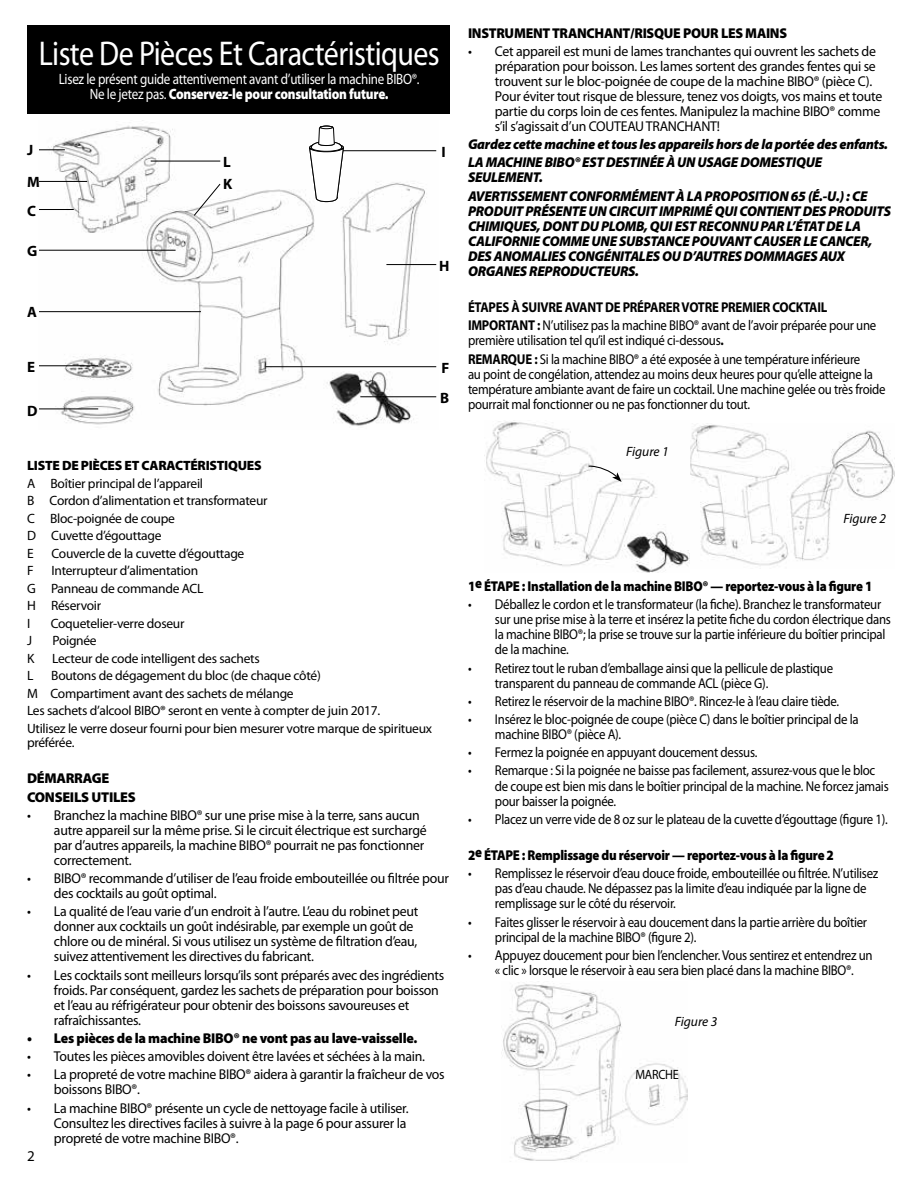
<style>
.page{position:relative;width:918px;height:1188px;background:#fff}
.page>*{position:absolute;margin:0;border:0;box-sizing:border-box;transform-origin:0 0}
.t1{font:34.5px "Myriad Pro";letter-spacing:-.02em;color:#fff;scale:.87 1}
.t2{font:15px/15px "Myriad Pro";letter-spacing:-.02em;color:#fff;text-align:center;scale:.87 1}
.t3{font:700 15px/21.3px "Myriad Pro";color:#000}
.t4{font:15px "Myriad Pro";color:#000}
.t5{font:14.25px/15px "Myriad Pro";letter-spacing:-.02em;color:#000;scale:.9 1}
.t6{font:14.25px/15px "Myriad Pro";letter-spacing:-.02em;color:#000}
.t7{font:italic 900 14.25px/15px "Myriad Pro";letter-spacing:-.02em;color:#000}
.t8{font:700 14.25px/18.3px "Myriad Pro";letter-spacing:-.02em;color:#000;scale:.9 1}
.t9{font:900 14.25px "Myriad Pro";letter-spacing:-.02em;color:#000;scale:.9 1}
.t10{font:900 14.25px/18.3px "Myriad Pro";letter-spacing:-.02em;color:#000}
.t11{font:13.5px/17.5px "Myriad Pro";letter-spacing:-.02em;color:#000}
.t12{font:900 13.5px "Myriad Pro";letter-spacing:-.02em;color:#000}
.t13{font:italic 13.5px "Myriad Pro";color:#000}
.t14{font:13.5px "Myriad Pro";letter-spacing:-.02em;color:#000;scale:.9 1}
.s1{font-weight:900}
.s2{font-weight:400}
.s3{font-weight:700}
</style>
<div class="page">
<img style="left:39px;top:125px;width:398px;height:301px">
<div style="left:27px;top:25px;width:423px;height:89px;background:#000"></div>
<hr style="left:386px;top:264px;width:50px;height:1px;background:#000">
<hr style="left:151px;top:161px;width:69px;height:1px;background:#000">
<hr style="left:332px;top:150px;width:104px;height:1px;background:#000">
<hr style="left:360px;top:396px;width:76px;height:1px;background:#000">
<hr style="left:266px;top:366px;width:170px;height:1px;background:#000">
<hr style="left:39px;top:181px;width:48px;height:1px;background:#000">
<hr style="left:39px;top:209px;width:35px;height:1px;background:#000">
<svg style="left:39px;top:149px;width:26px;height:1px"></svg>
<svg style="left:193px;top:183px;width:28px;height:34px"></svg>
<hr style="left:39px;top:365px;width:59px;height:1px;background:#000">
<hr style="left:39px;top:311px;width:162px;height:1px;background:#000">
<hr style="left:39px;top:250px;width:137px;height:1px;background:#000">
<hr style="left:39px;top:408px;width:59px;height:1px;background:#000">
<svg style="left:309px;top:125px;width:35px;height:78px"></svg>
<img style="left:689px;top:425px;width:205px;height:141px">
<img style="left:486px;top:421px;width:203px;height:152px">
<svg style="left:588px;top:465px;width:34px;height:17px"></svg>
<img style="left:502px;top:984px;width:185px;height:177px">
<h1 class="t1" style="left:39px;top:34px;width:463px">Liste De Pièces Et Caractéristiques</h1>
<p class="t2" style="left:59px;top:72px;width:416px">Lisez le présent guide attentivement avant d’utiliser la machine BIBO®.<br>Ne le jetez pas. <span class="s1">Conservez-le pour consultation future.</span></p>
<p class="t3" style="left:27px;top:140px;width:8px">J</p>
<p class="t3" style="left:27px;top:172px;width:14px">M</p>
<p class="t3" style="left:27px;top:200px;width:10px">C</p>
<p class="t3" style="left:27px;top:240px;width:12px">G</p>
<p class="t3" style="left:27px;top:302px;width:11px">A</p>
<p class="t3" style="left:27px;top:357px;width:10px">E</p>
<p class="t3" style="left:27px;top:400px;width:12px">D</p>
<p class="t3" style="left:223px;top:152px;width:11px">L<br>K</p>
<p class="t12" style="left:27px;top:458px;width:236px">LISTE DE PIÈCES ET CARACTÉRISTIQUES</p>
<p class="t11" style="left:27px;top:475px;width:242px">A Boîtier principal de l’appareil<br>B Cordon d’alimentation et transformateur<br>C Bloc-poignée de coupe<br>D Cuvette d’égouttage<br>E</p>
<p class="t11" style="left:52px;top:545px;width:194px">Couvercle de la cuvette d’égouttage</p>
<p class="t11" style="left:27px;top:562px;width:178px;text-indent:24px">Interrupteur d’alimentation<br>G Panneau de commande ACL<br>H Réservoir<br>I</p>
<p class="t11" style="left:27px;top:562px;width:8px">F</p>
<p class="t11" style="left:51px;top:615px;width:135px">Coquetelier-verre doseur</p>
<p class="t3" style="left:442px;top:141px;width:6px">I</p>
<p class="t3" style="left:439px;top:255px;width:12px">H</p>
<p class="t3" style="left:442px;top:357px;width:9px">F</p>
<p class="t3" style="left:440px;top:388px;width:11px">B</p>
<p class="t11" style="left:27px;top:632px;width:6px">J</p>
<p class="t11" style="left:52px;top:632px;width:46px">Poignée</p>
<p class="t11" style="left:27px;top:650px;width:9px">K</p>
<p class="t11" style="left:52px;top:650px;width:209px">Lecteur de code intelligent des sachets</p>
<p class="t11" style="left:27px;top:667px;width:8px">L</p>
<p class="t11" style="left:27px;top:667px;width:407px;text-indent:24px">Boutons de dégagement du bloc (de chaque côté)<br>M Compartiment avant des sachets de mélange<br>Les sachets d’alcool BIBO® seront en vente à compter de juin 2017.<br>Utilisez le verre doseur fourni pour bien mesurer votre marque de spiritueux</p>
<p class="t11" style="left:27px;top:734px;width:49px">préférée.</p>
<p class="t10" style="left:27px;top:770px;width:110px">DÉMARRAGE<br>CONSEILS UTILES</p>
<p class="t6" style="left:54px;top:808px;width:374px;text-indent:-27px">• Branchez la machine BIBO® sur une prise mise à la terre, sans aucun autre appareil sur la même prise. Si le circuit électrique est surchargé par d’autres appareils, la machine BIBO® pourrait ne pas fonctionner correctement.</p>
<p class="t6" style="left:54px;top:871px;width:396px;text-indent:-27px">• BIBO® recommande d’utiliser de l’eau froide embouteillée ou filtrée pour des cocktails au goût optimal.</p>
<p class="t6" style="left:54px;top:904px;width:366px;text-indent:-27px">• La qualité de l’eau varie d’un endroit à l’autre. L’eau du robinet peut donner aux cocktails un goût indésirable, par exemple un goût de chlore ou de minéral. Si vous utilisez un système de filtration d’eau, suivez attentivement les directives du fabricant.</p>
<p class="t6" style="left:54px;top:968px;width:392px;text-indent:-27px">• Les cocktails sont meilleurs lorsqu’ils sont préparés avec des ingrédients froids. Par conséquent, gardez les sachets de préparation pour boisson et l’eau au réfrigérateur pour obtenir des boissons savoureuses et rafraîchissantes.</p>
<p class="t10" style="left:27px;top:1029px;width:392px">• Les pièces de la machine BIBO® ne vont pas au lave-vaisselle.</p>
<p class="t6" style="left:27px;top:1049px;width:400px">• Toutes les pièces amovibles doivent être lavées et séchées à la main.</p>
<p class="t6" style="left:54px;top:1067px;width:392px;text-indent:-27px">• La propreté de votre machine BIBO® aidera à garantir la fraîcheur de vos boissons BIBO®.</p>
<p class="t6" style="left:54px;top:1101px;width:356px;text-indent:-27px">• La machine BIBO® présente un cycle de nettoyage facile à utiliser.<br>Consultez les directives faciles à suivre à la page 6 pour assurer la propreté de votre machine BIBO®.</p>
<p class="t4" style="left:27px;top:1147px;width:9px">2</p>
<p class="t10" style="left:468px;top:24px;width:321px">INSTRUMENT TRANCHANT/RISQUE POUR LES MAINS</p>
<p class="t6" style="left:495px;top:44px;width:389px;text-indent:-27px">• Cet appareil est muni de lames tranchantes qui ouvrent les sachets de préparation pour boisson. Les lames sortent des grandes fentes qui se trouvent sur le bloc-poignée de coupe de la machine BIBO® (pièce C).<br>Pour éviter tout risque de blessure, tenez vos doigts, vos mains et toute partie du corps loin de ces fentes. Manipulez la machine BIBO® comme s’il s’agissait d’un COUTEAU TRANCHANT!</p>
<p class="t7" style="left:468px;top:135px;width:422px;line-height:18.3px">Gardez cette machine et tous les appareils hors de la portée des enfants.<br>LA MACHINE BIBO® EST DESTINÉE À UN USAGE DOMESTIQUE</p>
<p class="t7" style="left:468px;top:169px;width:401px;line-height:18.3px">SEULEMENT.<br>AVERTISSEMENT CONFORMÉMENT À LA PROPOSITION 65 (É.-U.) : CE</p>
<p class="t7" style="left:468px;top:204px;width:424px">PRODUIT PRÉSENTE UN CIRCUIT IMPRIMÉ QUI CONTIENT DES PRODUITS CHIMIQUES, DONT DU PLOMB, QUI EST RECONNU PAR L’ÉTAT DE LA CALIFORNIE COMME UNE SUBSTANCE POUVANT CAUSER LE CANCER, DES ANOMALIES CONGÉNITALES OU D’AUTRES DOMMAGES AUX ORGANES REPRODUCTEURS.</p>
<p class="t8" style="left:468px;top:298px;width:455px">ÉTAPES À SUIVRE AVANT DE PRÉPARER VOTRE PREMIER COCKTAIL<br>IMPORTANT : <span class="s2">N’utilisez pas la machine BIBO® avant de l’avoir préparée pour une</span></p>
<p class="t5" style="left:468px;top:332px;width:437px;line-height:18.3px">première utilisation tel qu’il est indiqué ci-dessous<span class="s3">.<br>REMARQUE :</span> Si la machine BIBO® a été exposée à une température inférieure</p>
<p class="t5" style="left:468px;top:367px;width:466px">au point de congélation, attendez au moins deux heures pour qu’elle atteigne la température ambiante avant de faire un cocktail. Une machine gelée ou très froide pourrait mal fonctionner ou ne pas fonctionner du tout.</p>
<p class="t13" style="left:626px;top:444px;width:44px">Figure 1</p>
<p class="t13" style="left:843px;top:511px;width:44px">Figure 2</p>
<p class="t9" style="left:468px;top:578px;width:451px">1e ÉTAPE : Installation de la machine BIBO® — reportez-vous à la figure 1</p>
<p class="t5" style="left:495px;top:597px;width:442px;text-indent:-27px">• Déballez le cordon et le transformateur (la fiche). Branchez le transformateur sur une prise mise à la terre et insérez la petite fiche du cordon électrique dans la machine BIBO®; la prise se trouve sur la partie inférieure du boîtier principal de la machine.</p>
<p class="t5" style="left:495px;top:661px;width:377px;text-indent:-27px">• Retirez tout le ruban d’emballage ainsi que la pellicule de plastique transparent du panneau de commande ACL (pièce G).</p>
<p class="t5" style="left:468px;top:694px;width:414px">• Retirez le réservoir de la machine BIBO®. Rincez-le à l’eau claire tiède.</p>
<p class="t5" style="left:495px;top:712px;width:406px;text-indent:-27px">• Insérez le bloc-poignée de coupe (pièce C) dans le boîtier principal de la machine BIBO® (pièce A).</p>
<p class="t5" style="left:468px;top:745px;width:323px">• Fermez la poignée en appuyant doucement dessus.</p>
<p class="t5" style="left:495px;top:763px;width:439px;text-indent:-27px">• Remarque : Si la poignée ne baisse pas facilement, assurez-vous que le bloc de coupe est bien mis dans le boîtier principal de la machine. Ne forcez jamais pour baisser la poignée.</p>
<p class="t5" style="left:468px;top:812px;width:468px">• Placez un verre vide de 8 oz sur le plateau de la cuvette d’égouttage (figure 1).</p>
<p class="t9" style="left:468px;top:847px;width:408px">2e ÉTAPE : Remplissage du réservoir — reportez-vous à la figure 2</p>
<p class="t5" style="left:495px;top:866px;width:428px;text-indent:-27px">• Remplissez le réservoir d’eau douce froide, embouteillée ou filtrée. N’utilisez pas d’eau chaude. Ne dépassez pas la limite d’eau indiquée par la ligne de remplissage sur le côté du réservoir.</p>
<p class="t5" style="left:495px;top:915px;width:415px;text-indent:-27px">• Faites glisser le réservoir à eau doucement dans la partie arrière du boîtier principal de la machine BIBO® (figure 2).</p>
<p class="t5" style="left:468px;top:948px;width:451px;text-align:center">• Appuyez doucement pour bien l’enclencher. Vous sentirez et entendrez un « clic » lorsque le réservoir à eau sera bien placé dans la machine BIBO®.</p>
<p class="t13" style="left:675px;top:1014px;width:44px">Figure 3</p>
<p class="t14" style="left:636px;top:1067px;width:50px">MARCHE</p>
</div>
